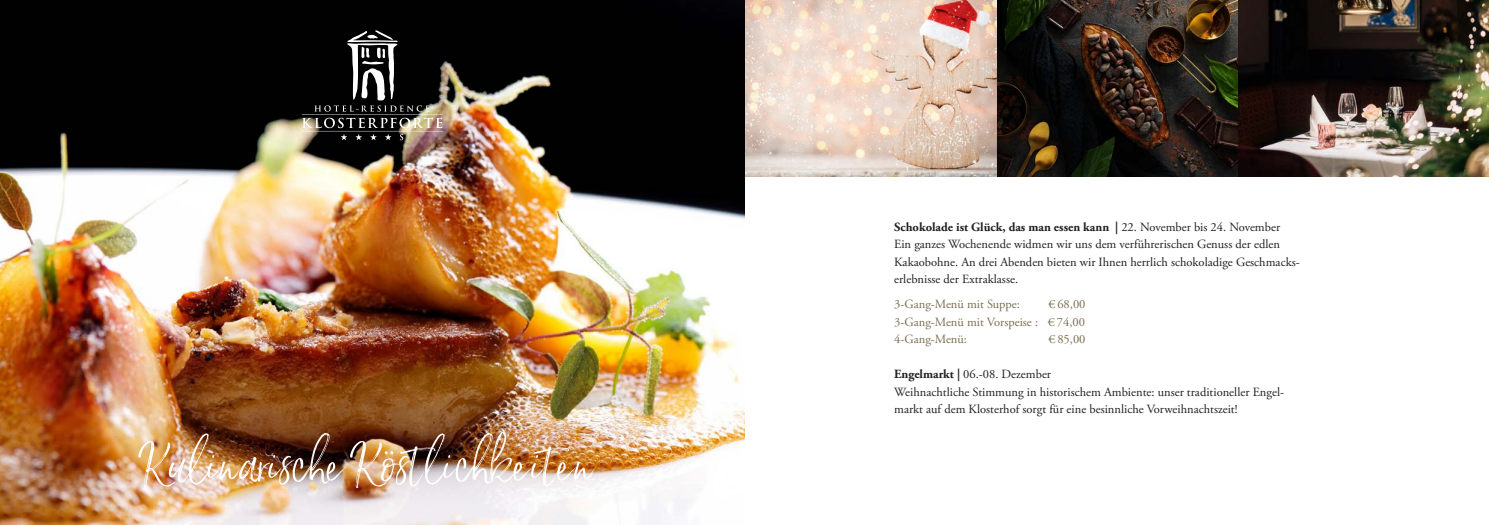
<style>
.page{position:relative;width:1489px;height:525px;background:#fff}
.page>*{position:absolute;margin:0;border:0;box-sizing:border-box;transform-origin:0 0}
.Text{font:50px "Saturday Script";color:#fff}
.t1{font:12.5px/17.5px "Adobe Garamond Pro";color:#231f20}
.t2{font:12.5px "Adobe Garamond Pro";color:#7a6e4f}
.s1{font-weight:700}
</style>
<div class="page">
<img style="left:1237px;top:0;width:251px;height:176px">
<img style="left:996px;top:0;width:241px;height:176px">
<svg style="left:744px;top:0;width:252px;height:176px;background:#e5cdbe"></svg>
<img style="left:0;top:0;width:744px;height:524px">
<svg style="left:302px;top:30px;width:140px;height:110px;background:#312f2d"></svg>
<p class="Text" style="left:140px;top:432px;width:455px">Kulinarische Köstlichkeiten</p>
<p class="t1" style="left:894px;top:218px;width:407px"><span class="s1">Schokolade ist Glück, das man essen kann |</span> 22. November bis 24. November Ein ganzes Wochenende widmen wir uns dem verführerischen Genuss der edlen Kakaobohne. An drei Abenden bieten wir Ihnen herrlich schokoladige Geschmacks&shy;erlebnisse der Extraklasse.</p>
<p class="t2" style="left:894px;top:297px;width:127px">3-Gang-Menü mit Suppe:</p>
<p class="t2" style="left:1047px;top:297px;width:39px">€ 68,00</p>
<p class="t2" style="left:894px;top:314px;width:192px">3-Gang-Menü mit Vorspeise : € 74,00</p>
<p class="t2" style="left:894px;top:332px;width:74px">4-Gang-Menü:</p>
<p class="t2" style="left:1047px;top:332px;width:39px">€ 85,00</p>
<p class="t1" style="left:894px;top:366px;width:158px"><span class="s1">Engelmarkt |</span> 06.-08. Dezember</p>
<p class="t1" style="left:894px;top:383px;width:391px">Weihnachtliche Stimmung in historischem Ambiente: unser traditioneller Engel&shy;markt auf dem Klosterhof sorgt für eine besinnliche Vorweihnachtszeit!</p>
</div>
